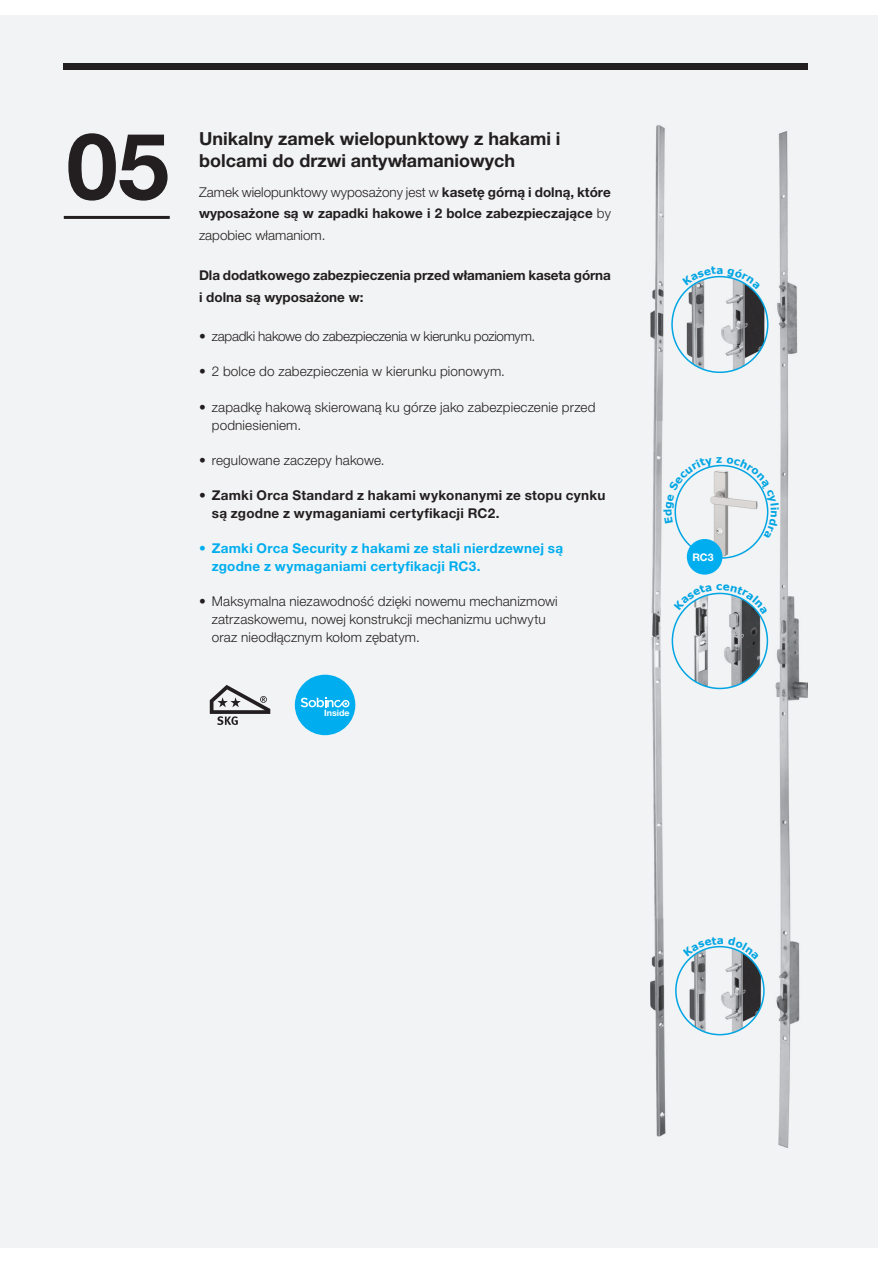
<style>
.page{position:relative;width:893px;height:1263px;background:#fff}
.page>*{position:absolute;margin:0;border:0;box-sizing:border-box;transform-origin:0 0}
.Pagina-index{font:700 92.4px "Helvetica Neue LT Std";color:#231f20}
.Titeltje_bodytekst{font:700 18px/22.5px "Helvetica Neue LT Pro";color:#231f20}
.Bodytekst{font:300 13.5px/18px "Helvetica Neue LT Pro";letter-spacing:.01em;color:#231f20}
.Bodytekst-2{font:700 13.5px/21px "Helvetica Neue LT Pro";color:#231f20}
.Bodytekst-3{font:700 13.5px/18px "Helvetica Neue LT Pro";letter-spacing:.02em;color:#231f20}
.t1{font:700 13.5px/18px "Helvetica Neue LT Pro";letter-spacing:.02em;color:#00aeef}
.Bodytekst-4{font:300 13.5px "Helvetica Neue LT Pro";letter-spacing:-.02em;color:#231f20}
.p3{font:700 10.5px "Helvetica Neue LT Std";color:#fff}
.titels_kleiner{font:700 8.85px "Helvetica Neue LT Std";color:#fff}
.s1{font-weight:300}
</style>
<div class="page">
<div style="left:0;top:15px;width:878px;height:1233px;background:#f2f3f4"></div>
<svg style="left:683px;top:937px;width:76px;height:23px"></svg>
<svg style="left:682px;top:266px;width:78px;height:23px"></svg>
<svg style="left:674px;top:584px;width:93px;height:30px"></svg>
<svg style="left:664px;top:457px;width:115px;height:81px"></svg>
<p class="Pagina-index" style="left:66px;top:109px;width:104px">05</p>
<p class="Titeltje_bodytekst" style="left:199px;top:127px;width:363px">Unikalny zamek wielopunktowy z hakami i bolcami do drzwi antywłamaniowych</p>
<p class="Bodytekst-2" style="left:199px;top:181px;width:413px"><span class="s1">Zamek wielopunktowy wyposażony jest w</span> kasetę górną i dolną, które wyposażone są w zapadki hakowe i 2 bolce zabezpieczające <span class="s1">by</span></p>
<p class="Bodytekst" style="left:199px;top:226px;width:128px">zapobiec włamaniom.</p>
<p class="Bodytekst-2" style="left:199px;top:263px;width:413px;line-height:22.5px">Dla dodatkowego zabezpieczenia przed włamaniem kaseta górna i dolna są wyposażone w:</p>
<p class="Bodytekst-4" style="left:199px;top:328px;width:338px">• zapadki hakowe do zabezpieczenia w kierunku poziomym.</p>
<p class="Bodytekst" style="left:199px;top:362px;width:307px">• 2 bolce do zabezpieczenia w kierunku pionowym.</p>
<p class="Bodytekst" style="left:212px;top:397px;width:385px;text-indent:-13px">• zapadkę hakową skierowaną ku górze jako zabezpieczenie przed podniesieniem.</p>
<p class="Bodytekst" style="left:199px;top:450px;width:187px">• regulowane zaczepy hakowe.</p>
<p class="Bodytekst-3" style="left:212px;top:485px;width:395px;text-indent:-13px"><span class="s1">•</span> Zamki Orca Standard z hakami wykonanymi ze stopu cynku są zgodne z wymaganiami certyfikacji RC2.</p>
<p class="t1" style="left:212px;top:538px;width:353px;text-indent:-13px"><span class="s1">•</span> Zamki Orca Security z hakami ze stali nierdzewnej są zgodne z wymaganiami certyfikacji RC3.</p>
<p class="Bodytekst" style="left:212px;top:591px;width:347px;text-indent:-13px">• Maksymalna niezawodność dzięki nowemu mechanizmowi zatrzaskowemu, nowej konstrukcji mechanizmu uchwytu oraz nieodłącznym kołom zębatym.</p>
<p class="titels_kleiner" style="left:324px;top:707px;width:27px">Inside</p>
<p class="p3" style="left:692px;top:550px;width:23px">RC3</p>
</div>
